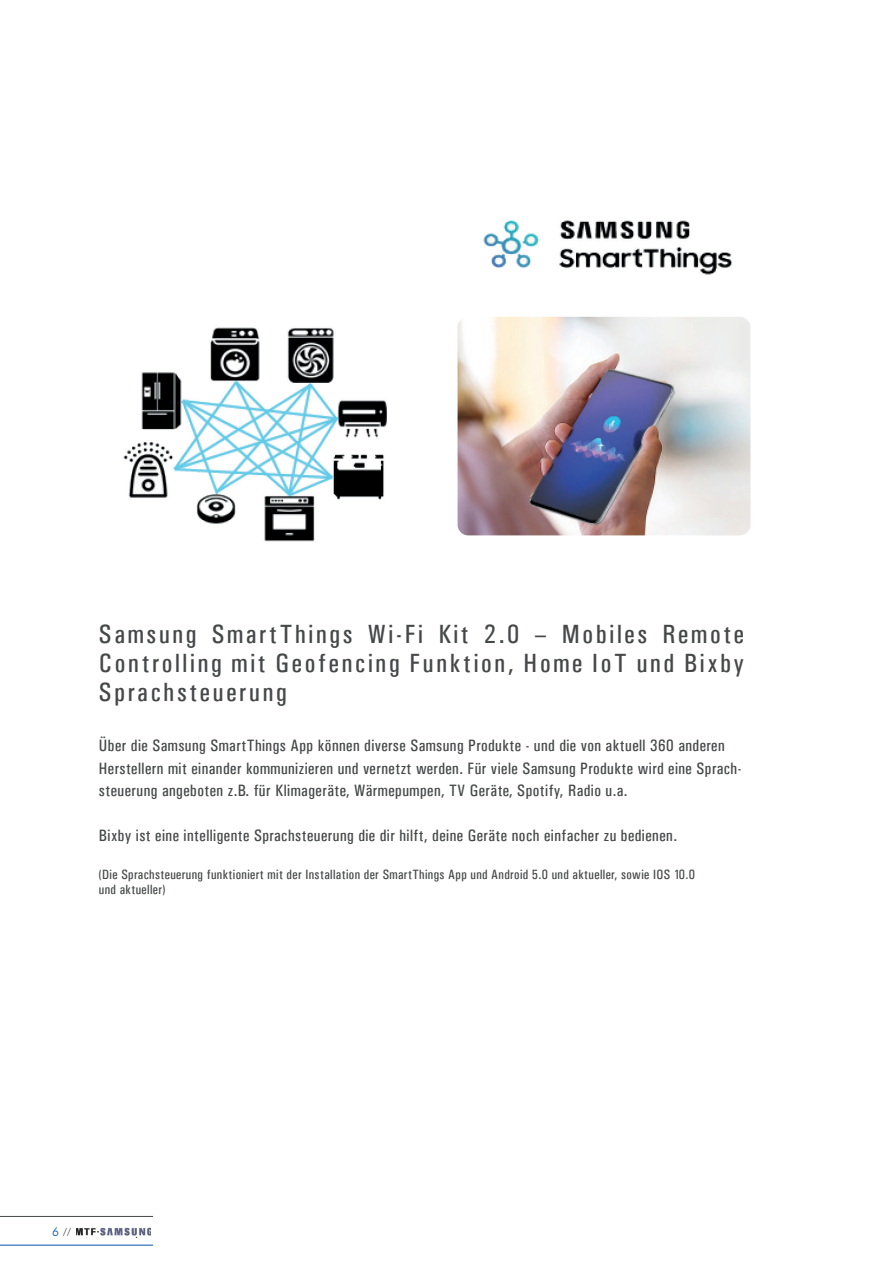
<style>
.page{position:relative;width:893px;height:1263px;background:#fff}
.page>*{position:absolute;margin:0;border:0;box-sizing:border-box;transform-origin:0 0}
.t1{font:26.4px/28.7px "Univers Condensed";letter-spacing:.1em;color:#454748;text-align:justify}
.t2{font:16.5px/22.5px "Univers Condensed";letter-spacing:.025em;color:#454748}
.t3{font:13.5px/15px "Univers Condensed";letter-spacing:.025em;color:#454748}
.t4{font:300 9.75px "Futura BT";color:#231f20}
.s1{font-size:12px;color:#0154a6}
</style>
<div class="page">
<img style="left:123px;top:327px;width:264px;height:215px">
<img style="left:458px;top:317px;width:292px;height:218px">
<div style="left:455px;top:314px;width:298px;height:224px;border:2px solid #fff;border-radius:12px"></div>
<img style="left:483px;top:220px;width:250px;height:55px">
<hr style="left:0;top:1216px;width:153px;height:1px;background:#454748">
<hr style="left:0;top:1245px;width:153px;height:1px;background:#0154a6">
<img style="left:76px;top:1228px;width:75px;height:9px">
<h1 class="t1" style="left:99px;top:620px;width:647px">Samsung SmartThings Wi-Fi Kit 2.0 – Mobiles Remote Controlling mit Geofencing Funktion, Home IoT und Bixby Sprachsteuerung</h1>
<p class="t2" style="left:99px;top:734px;width:644px">Über die Samsung SmartThings App können diverse Samsung Produkte - und die von aktuell 360 anderen<br>Herstellern mit einander kommunizieren und vernetzt werden. Für viele Samsung Produkte wird eine Sprach&shy;steuerung angeboten z.B. für Klimageräte, Wärmepumpen, TV Geräte, Spotify, Radio u.a.</p>
<p class="t2" style="left:99px;top:824px;width:580px">Bixby ist eine intelligente Sprachsteuerung die dir hilft, deine Geräte noch einfacher zu bedienen.</p>
<p class="t3" style="left:99px;top:867px;width:598px">(Die Sprachsteuerung funktioniert mit der Installation der SmartThings App und Android 5.0 und aktueller, sowie IOS 10.0 und aktueller)</p>
<p class="t4" style="left:52px;top:1225px;width:21px"><span class="s1">6</span> //</p>
</div>
